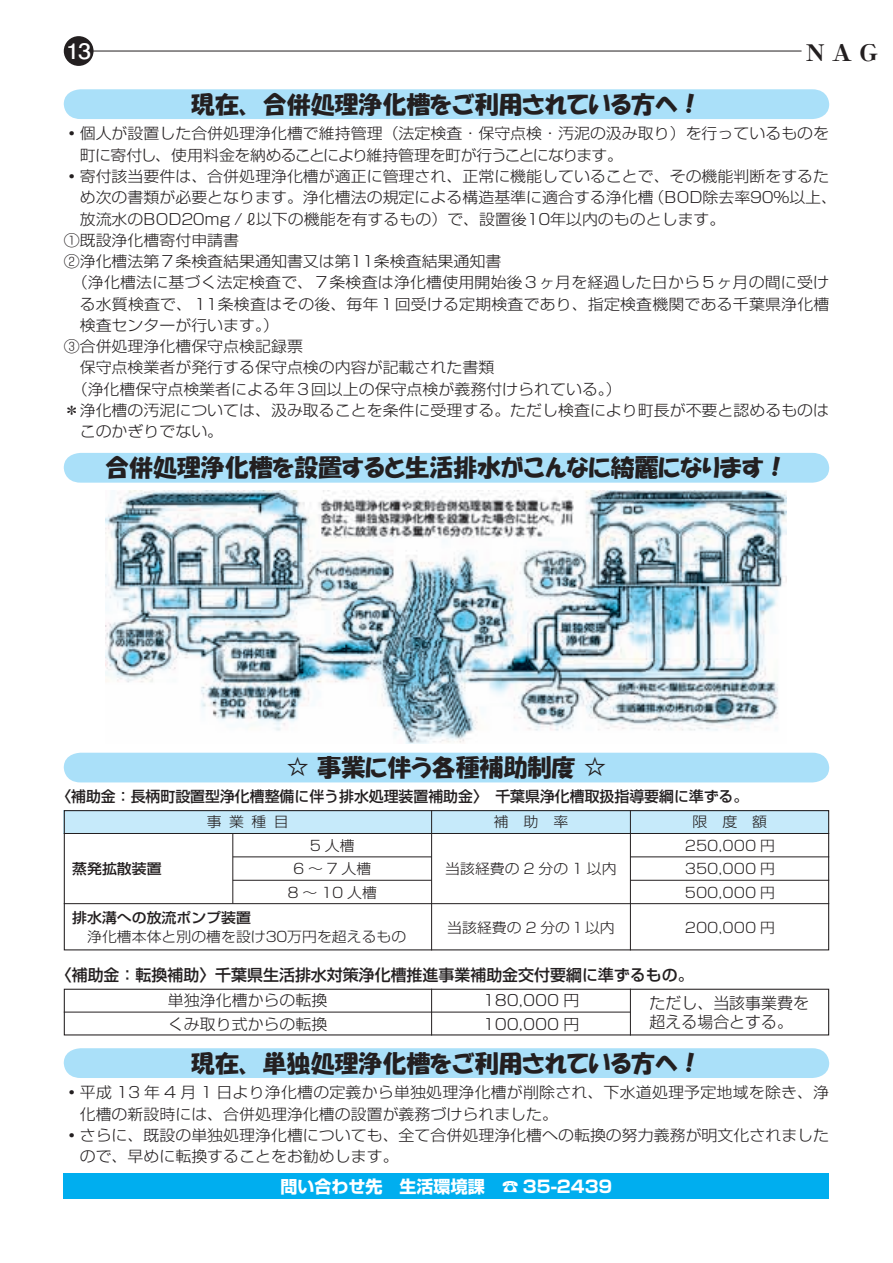
<style>
.page{position:relative;width:893px;height:1263px;background:#fff}
.page>*{position:absolute;margin:0;border:0;box-sizing:border-box;transform-origin:0 0}
.t1{font:23.85px "HGP Soei Kakupoptai";color:#231f20}
.t2{font:800 22.8px "Ryumin Pro";color:#231f20;scale:1.1 1}
.t3{font:700 21.3px "Futo Go B101 Pro";color:#fff;scale:1.1 1}
.t4{font:700 16.95px "Shin Go Pro";color:#fff}
.t5{font:500 15.9px "Shin Go Pro";color:#231f20}
.t6{font:300 15.9px/19.2px "Shin Go Pro";color:#231f20}
.t7{font:300 15.15px/23.4px "Shin Go Pro";color:#231f20;scale:1.05 1}
.t8{font:300 15.15px "Shin Go Pro";letter-spacing:-.04em;color:#231f20;scale:1.05 1}
.t9{font:500 14.85px "Shin Go Pro";color:#231f20}
.t10{font:300 14.1px/23.4px "Shin Go Pro";color:#231f20;text-align:center;scale:1.05 1}
.t11{font:500 14.1px "Shin Go Pro";color:#231f20;scale:1.05 1}
.s1{font-weight:500}
</style>
<div class="page">
<div style="left:64px;top:810px;width:765px;height:23px;background:#c6eafa"></div>
<div style="left:64px;top:810px;width:765px;height:140px;border:1px solid #231f20"></div>
<div style="left:64px;top:989px;width:765px;height:46px;border:1px solid #231f20"></div>
<div style="left:64px;top:89px;width:765px;height:30px;background:#aae0f9"></div>
<div style="left:64px;top:453px;width:765px;height:30px;background:#aae0f9"></div>
<div style="left:64px;top:753px;width:765px;height:29px;background:#aae0f9"></div>
<img style="left:106px;top:490px;width:680px;height:253px">
<div style="left:64px;top:1174px;width:765px;height:25px;background:#00aeef"></div>
<div style="left:64px;top:1048px;width:765px;height:30px;background:#aae0f9"></div>
<hr style="left:431px;top:810px;width:1px;height:140px;background:#231f20">
<hr style="left:431px;top:989px;width:1px;height:46px;background:#231f20">
<hr style="left:233px;top:833px;width:1px;height:71px;background:#231f20">
<hr style="left:630px;top:810px;width:1px;height:140px;background:#231f20">
<hr style="left:630px;top:989px;width:1px;height:46px;background:#231f20">
<hr style="left:64px;top:833px;width:765px;height:1px;background:#231f20">
<hr style="left:64px;top:903px;width:765px;height:1px;background:#231f20">
<hr style="left:64px;top:1012px;width:566px;height:1px;background:#231f20">
<hr style="left:630px;top:880px;width:199px;height:1px;background:#231f20">
<hr style="left:630px;top:857px;width:199px;height:1px;background:#231f20">
<hr style="left:233px;top:880px;width:199px;height:1px;background:#231f20">
<hr style="left:233px;top:857px;width:199px;height:1px;background:#231f20">
<hr style="left:89px;top:51px;width:712px;height:1px;background:#231f20">
<div style="left:64px;top:36px;width:30px;height:30px;background:#231f20;border-radius:50%"></div>
<p class="t3" style="left:66px;top:34px;width:24px">13</p>
<p class="t2" style="left:806px;top:34px;width:67px">NAG</p>
<p class="t1" style="left:191px;top:92px;width:512px">現在、合併処理浄化槽をご利用されている方へ！</p>
<p class="t7" style="left:64px;top:120px;width:730px">◦個人が設置した合併処理浄化槽で維持管理（法定検査・保守点検・汚泥の汲み取り）を行っているものを</p>
<p class="t8" style="left:80px;top:143px;width:519px">町に寄付し、使用料金を納めることにより維持管理を町が行うことになります。</p>
<p class="t7" style="left:64px;top:163px;width:730px">◦寄付該当要件は、合併処理浄化槽が適正に管理され、正常に機能していることで、その機能判断をするた</p>
<p class="t7" style="left:80px;top:184px;width:723px">め次の書類が必要となります。浄化槽法の規定による構造基準に適合する浄化槽（ＢＯＤ除去率９０％以上、</p>
<p class="t7" style="left:80px;top:205px;width:616px">放流水のＢＯＤ２０ｍｇ/ℓ以下の機能を有するもの）で、設置後１０年以内のものとします。</p>
<p class="t7" style="left:64px;top:227px;width:169px">①既設浄化槽寄付申請書</p>
<p class="t7" style="left:64px;top:248px;width:418px">②浄化槽法第７条検査結果通知書又は第１１条検査結果通知書</p>
<p class="t7" style="left:72px;top:269px;width:723px">（浄化槽法に基づく法定検査で、７条検査は浄化槽使用開始後３ヶ月を経過した日から５ヶ月の間に受け</p>
<p class="t7" style="left:80px;top:290px;width:715px">る水質検査で、１１条検査はその後、毎年１回受ける定期検査であり、指定検査機関である千葉県浄化槽</p>
<p class="t7" style="left:80px;top:312px;width:191px">検査センターが行います。）</p>
<p class="t7" style="left:64px;top:333px;width:229px">③合併処理浄化槽保守点検記録票</p>
<p class="t7" style="left:80px;top:354px;width:396px">保守点検業者が発行する保守点検の内容が記載された書類</p>
<p class="t7" style="left:72px;top:375px;width:525px">（浄化槽保守点検業者による年３回以上の保守点検が義務付けられている。）</p>
<p class="t7" style="left:64px;top:397px;width:730px">＊浄化槽の汚泥については、汲み取ることを条件に受理する。ただし検査により町長が不要と認めるものは</p>
<p class="t7" style="left:80px;top:418px;width:138px">このかぎりでない。</p>
<p class="t1" style="left:105px;top:456px;width:684px">合併処理浄化槽を設置すると生活排水がこんなに綺麗になります！</p>
<p class="t1" style="left:286px;top:755px;width:323px">☆ 事業に伴う各種補助制度 ☆</p>
<p class="t9" style="left:56px;top:784px;width:694px">〈補助金：長柄町設置型浄化槽整備に伴う排水処理装置補助金〉千葉県浄化槽取扱指導要綱に準ずる。</p>
<p class="t10" style="left:207px;top:809px;width:79px">事業種目</p>
<p class="t10" style="left:287px;top:832px;width:87px">5 人槽<br>6〜7人槽<br>8〜10人槽</p>
<p class="t11" style="left:72px;top:857px;width:87px">蒸発拡散装置</p>
<p class="t10" style="left:72px;top:906px;width:320px;line-height:19.2px;text-align:left"><span class="s1">排水溝への放流ポンプ装置<br></span>　浄化槽本体と別の槽を設け３０万円を超えるもの</p>
<p class="t10" style="left:494px;top:809px;width:72px">補　助　率</p>
<p class="t10" style="left:693px;top:809px;width:72px">限　度　額</p>
<p class="t10" style="left:445px;top:855px;width:165px">当該経費の 2 分の 1 以内</p>
<p class="t10" style="left:685px;top:832px;width:87px;text-align:justify">250,000 円350,000 円500,000 円</p>
<p class="t10" style="left:447px;top:914px;width:161px">当該経費の 2 分の１以内</p>
<p class="t10" style="left:685px;top:914px;width:87px">200,000 円</p>
<p class="t5" style="left:56px;top:962px;width:639px">〈補助金：転換補助〉千葉県生活排水対策浄化槽推進事業補助金交付要綱に準ずるもの。</p>
<p class="t7" style="left:168px;top:987px;width:153px">単独浄化槽からの転換くみ取り式からの転換</p>
<p class="t7" style="left:483px;top:987px;width:94px">180,000 円<br>100,000 円</p>
<p class="t6" style="left:649px;top:991px;width:161px">ただし、当該事業費を超える場合とする。</p>
<p class="t1" style="left:191px;top:1051px;width:512px">現在、単独処理浄化槽をご利用されている方へ！</p>
<p class="t7" style="left:64px;top:1079px;width:730px">◦平成 13 年 4 月 1 日より浄化槽の定義から単独処理浄化槽が削除され、下水道処理予定地域を除き、浄</p>
<p class="t7" style="left:80px;top:1100px;width:457px">化槽の新設時には、合併処理浄化槽の設置が義務づけられました。</p>
<p class="t7" style="left:64px;top:1122px;width:730px">◦さらに、既設の単独処理浄化槽についても、全て合併処理浄化槽への転換の努力義務が明文化されました</p>
<p class="t7" style="left:80px;top:1143px;width:305px">ので、早めに転換することをお勧めします。</p>
<p class="t4" style="left:281px;top:1173px;width:333px">問い合わせ先　生活環境課　☎ 35-2439</p>
</div>
